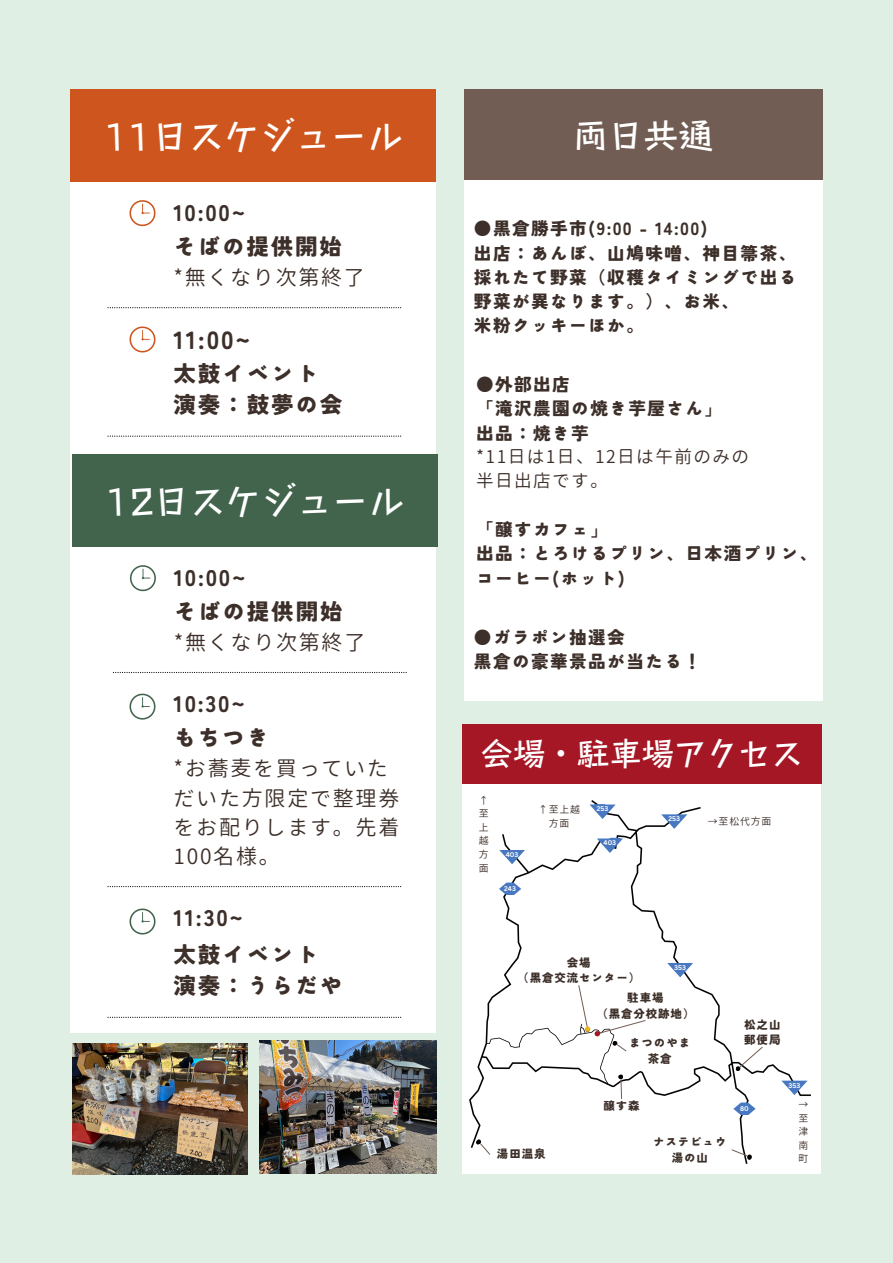
<style>
.page{position:relative;width:893px;height:1263px;background:#dfefe4}
.page>*{position:absolute;margin:0;border:0;box-sizing:border-box;transform-origin:0 0}
.t1{font:37.5px "Canva Stick Std B";letter-spacing:-.045em;color:#fff}
.t2{font:36.83px "Canva Stick Std B";color:#fff}
.t3{font:33.75px "Canva Stick Std B";letter-spacing:-.045em;color:#fff}
.t4{font:900 24.83px "Tsunagi Gothic";color:#3d2f29}
.t5{font:900 22.58px "Tsunagi Gothic";letter-spacing:.08em;color:#3d2f29}
.t6{font:21.08px/29.2px "Gen Jyuu Gothic";letter-spacing:.08em;color:#3d2f29}
.t7{font:900 17.62px/24.2px "Tsunagi Gothic";letter-spacing:.08em;color:#3d2f29;text-align:justify}
.t8{font:17.62px "Gen Jyuu Gothic";letter-spacing:.08em;color:#3d2f29}
.t9{font:900 11.48px/15.8px "Tsunagi Gothic";letter-spacing:.08em;color:#3d2f29;text-align:center}
.t10{font:9.9px/13.6px "Gen Jyuu Gothic";letter-spacing:.08em;color:#3d2f29;text-align:justify}
.t11{font:700 6.6px "Canva Sans";color:#fff}
</style>
<div class="page">
<div style="left:71px;top:89px;width:365px;height:943px;background:#fff"></div>
<div style="left:463px;top:89px;width:359px;height:611px;background:#fff"></div>
<svg style="left:107px;top:307px;width:294px;height:1px"></svg>
<svg style="left:107px;top:436px;width:294px;height:1px"></svg>
<svg style="left:107px;top:1017px;width:294px;height:1px"></svg>
<svg style="left:113px;top:672px;width:294px;height:1px"></svg>
<svg style="left:107px;top:886px;width:294px;height:1px"></svg>
<div style="left:462px;top:724px;width:359px;height:450px;background:#fff"></div>
<div style="left:71px;top:89px;width:365px;height:93px;background:#ce561e"></div>
<svg style="left:129px;top:326px;width:26px;height:26px"></svg>
<svg style="left:129px;top:908px;width:26px;height:26px"></svg>
<svg style="left:129px;top:694px;width:26px;height:25px"></svg>
<div style="left:72px;top:454px;width:365px;height:93px;background:#42644d"></div>
<div style="left:462px;top:724px;width:359px;height:60px;background:#a61725"></div>
<img style="left:470px;top:800px;width:340px;height:363px">
<svg style="left:618px;top:1074px;width:5px;height:25px"></svg>
<svg style="left:578px;top:984px;width:68px;height:68px"></svg>
<svg style="left:735px;top:1046px;width:28px;height:25px"></svg>
<svg style="left:476px;top:1139px;width:15px;height:16px"></svg>
<svg style="left:731px;top:1149px;width:21px;height:10px"></svg>
<svg style="left:781px;top:1080px;width:26px;height:15px"></svg>
<svg style="left:667px;top:963px;width:26px;height:14px"></svg>
<svg style="left:661px;top:814px;width:26px;height:15px"></svg>
<svg style="left:589px;top:804px;width:26px;height:15px"></svg>
<svg style="left:597px;top:838px;width:26px;height:15px"></svg>
<svg style="left:499px;top:850px;width:26px;height:14px"></svg>
<svg style="left:499px;top:882px;width:22px;height:13px"></svg>
<svg style="left:733px;top:1102px;width:22px;height:13px"></svg>
<img style="left:72px;top:1043px;width:175px;height:131px">
<svg style="left:129px;top:200px;width:26px;height:26px"></svg>
<svg style="left:130px;top:565px;width:26px;height:26px"></svg>
<img style="left:260px;top:1041px;width:176px;height:132px">
<div style="left:463px;top:89px;width:359px;height:91px;background:#725d54"></div>
<p class="t1" style="left:104px;top:117px;width:301px">11日スケジュール</p>
<p class="t5" style="left:173px;top:201px;width:73px">10:00~</p>
<p class="t5" style="left:173px;top:235px;width:170px">そばの提供開始</p>
<p class="t6" style="left:173px;top:263px;width:193px">*無くなり次第終了</p>
<p class="t4" style="left:174px;top:327px;width:78px">11:00~</p>
<p class="t5" style="left:174px;top:362px;width:146px">太鼓イベント</p>
<p class="t5" style="left:174px;top:393px;width:170px">演奏：鼓夢の会</p>
<p class="t1" style="left:105px;top:482px;width:301px">12日スケジュール</p>
<p class="t5" style="left:174px;top:566px;width:73px">10:00~</p>
<p class="t5" style="left:174px;top:600px;width:170px">そばの提供開始</p>
<p class="t6" style="left:174px;top:627px;width:193px">*無くなり次第終了</p>
<p class="t5" style="left:174px;top:692px;width:73px">10:30~</p>
<p class="t5" style="left:174px;top:726px;width:97px">もちつき</p>
<p class="t6" style="left:174px;top:754px;width:227px">*お蕎麦を買っていただいた方限定で整理券をお配りします。先着<br>100名様。</p>
<p class="t5" style="left:174px;top:906px;width:71px">11:30~</p>
<p class="t5" style="left:174px;top:943px;width:146px">太鼓イベント</p>
<p class="t5" style="left:174px;top:974px;width:170px">演奏：うらだや</p>
<p class="t2" style="left:572px;top:116px;width:144px">両日共通</p>
<p class="t7" style="left:474px;top:217px;width:235px">●黒倉勝手市(9:00 - 14:00)</p>
<p class="t7" style="left:474px;top:241px;width:324px">出店：あんぼ、山鳩味噌、神目箒茶、採れたて野菜（収穫タイミングで出る野菜が異なります。）、お米、</p>
<p class="t7" style="left:474px;top:313px;width:171px">米粉クッキーほか。</p>
<p class="t7" style="left:476px;top:372px;width:95px">●外部出店</p>
<p class="t7" style="left:476px;top:396px;width:248px">「滝沢農園の焼き芋屋さん」</p>
<p class="t7" style="left:476px;top:421px;width:114px">出品：焼き芋</p>
<p class="t8" style="left:476px;top:444px;width:274px">*11日は1日、12日は午前のみの</p>
<p class="t8" style="left:476px;top:468px;width:133px">半日出店です。</p>
<p class="t7" style="left:476px;top:517px;width:133px">「醸すカフェ」</p>
<p class="t7" style="left:476px;top:542px;width:343px">出品：とろけるプリン、日本酒プリン、コーヒー(ホット)</p>
<p class="t7" style="left:474px;top:625px;width:152px">●ガラポン抽選会</p>
<p class="t7" style="left:474px;top:649px;width:229px">黒倉の豪華景品が当たる！</p>
<p class="t3" style="left:480px;top:736px;width:325px">会場・駐車場アクセス</p>
<p class="t10" style="left:479px;top:793px;width:11px">↑至上越方面</p>
<p class="t11" style="left:506px;top:849px;width:14px">403</p>
<p class="t11" style="left:504px;top:884px;width:13px">243</p>
<p class="t10" style="left:538px;top:803px;width:43px;text-align:center">↑至上越方面</p>
<p class="t11" style="left:597px;top:804px;width:13px">253</p>
<p class="t11" style="left:603px;top:838px;width:14px">403</p>
<p class="t11" style="left:668px;top:814px;width:13px">253</p>
<p class="t10" style="left:708px;top:815px;width:65px">→至松代方面</p>
<p class="t9" style="left:567px;top:954px;width:25px">会場</p>
<p class="t9" style="left:517px;top:970px;width:124px">（黒倉交流センター）</p>
<p class="t11" style="left:674px;top:963px;width:13px">353</p>
<p class="t9" style="left:627px;top:990px;width:38px">駐車場</p>
<p class="t9" style="left:596px;top:1005px;width:100px">（黒倉分校跡地）</p>
<p class="t9" style="left:629px;top:1035px;width:62px">まつのやま茶倉</p>
<p class="t9" style="left:497px;top:1146px;width:50px">湯田温泉</p>
<p class="t9" style="left:603px;top:1097px;width:38px">醸す森</p>
<p class="t9" style="left:653px;top:1133px;width:75px">ナステビュウ</p>
<p class="t9" style="left:671px;top:1149px;width:38px">湯の山</p>
<p class="t9" style="left:744px;top:1016px;width:38px;text-align:left">松之山郵便局</p>
<p class="t11" style="left:740px;top:1104px;width:10px">80</p>
<p class="t11" style="left:788px;top:1080px;width:13px">353</p>
<p class="t10" style="left:798px;top:1097px;width:11px">→至津南町</p>
</div>
